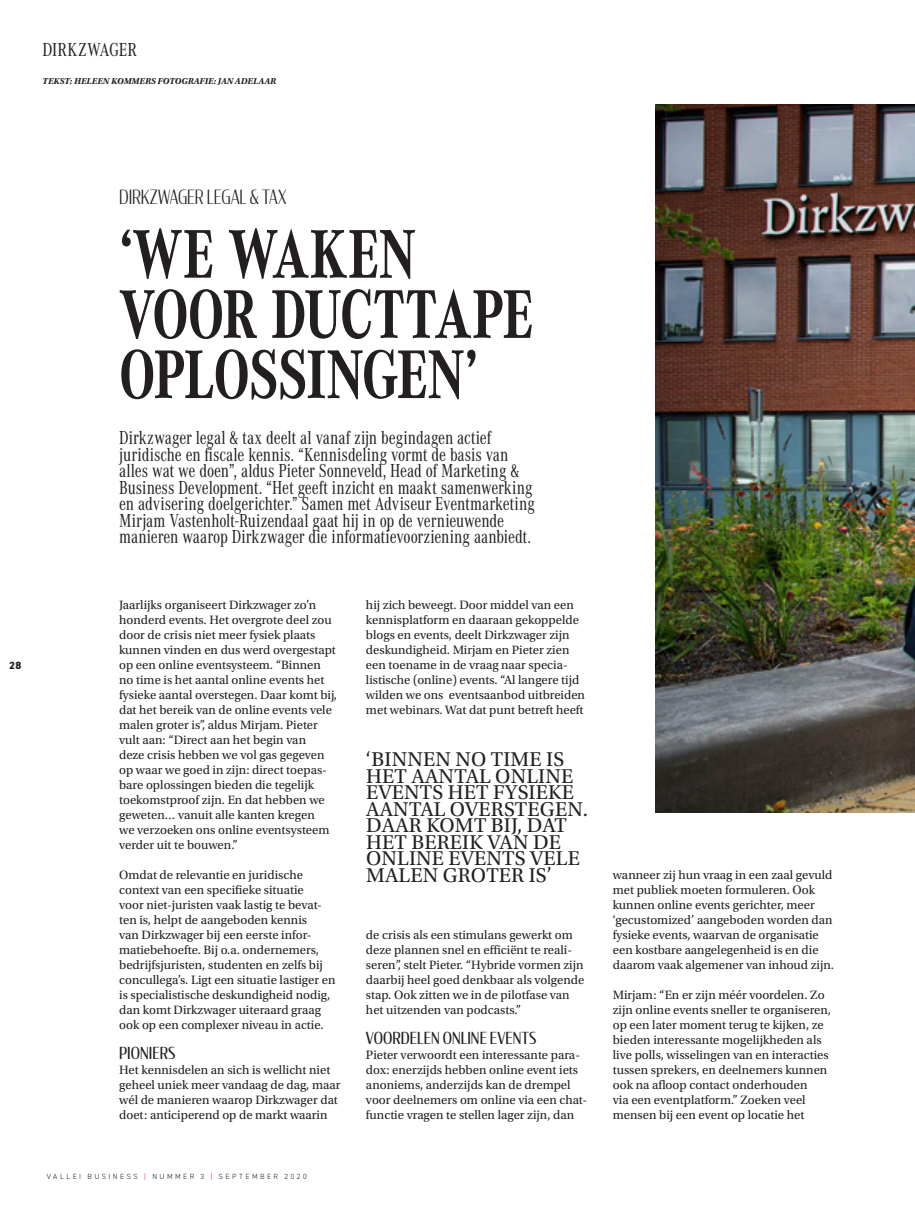
<style>
.page{position:relative;width:915px;height:1212px;background:#fff}
.page>*{position:absolute;margin:0;border:0;box-sizing:border-box;transform-origin:0 0}
.hoofdkop_corporate{font:700 71.25px/60.2px "Corporate A Cond Pro";letter-spacing:-.015em;color:#231f20;scale:.95 1}
.streamer_utopia{font:21px/16.5px "Utopia Std";letter-spacing:.01em;color:#231f20}
.intro_corperate{font:19.5px/16.5px "Corporate A Cond Pro";letter-spacing:-.005em;color:#231f20;scale:.95 1}
.bijkop{font:300 19.5px "Condor Cond";letter-spacing:-.005em;color:#231f20;scale:.95 1}
.intro_corperate-2{font:19.5px "Corporate A Cond Pro";letter-spacing:-.005em;color:#231f20}
.Tussenkop{font:16.5px "Condor Cond";letter-spacing:.005em;color:#231f20}
.platte_tekst{font:12.75px/15px "Utopia Std";color:#231f20}
.t1{font:800 10.5px "DIN2014";color:#231f20}
.platte_tekst-2{font:italic 700 9px "Utopia Std";color:#231f20}
.t2{font:300 7.5px "DIN2014";letter-spacing:.325em;color:#231f20}
.s1{color:#d81c23}
</style>
<div class="page">
<img style="left:655px;top:104px;width:259px;height:708px">
<p class="intro_corperate-2" style="left:43px;top:36px;width:96px">DIRKZWAGER</p>
<p class="platte_tekst-2" style="left:43px;top:76px;width:235px">TEKST: HELEEN KOMMERS FOTOGRAFIE: JAN ADELAAR</p>
<p class="t1" style="left:9px;top:658px;width:13px">28</p>
<p class="bijkop" style="left:119px;top:185px;width:177px">DIRKZWAGER LEGAL &amp; TAX</p>
<p class="hoofdkop_corporate" style="left:119px;top:222px;width:438px">‘WE WAKEN<br>VOOR DUCTTAPE<br>OPLOSSINGEN’</p>
<p class="intro_corperate" style="left:119px;top:429px;width:439px">Dirkzwager legal &amp; tax deelt al vanaf zijn begindagen actief juridische en fiscale kennis. “Kennisdeling vormt de basis van alles wat we doen”, aldus Pieter Sonneveld, Head of Marketing &amp; Business Development. “Het geeft inzicht en maakt samenwerking en advisering doelgerichter.” Samen met Adviseur Eventmarketing Mirjam Vastenholt-Ruizendaal gaat hij in op de vernieuwende manieren waarop Dirkzwager die informatievoorziening aanbiedt.</p>
<p class="platte_tekst" style="left:119px;top:598px;width:219px">Jaarlijks organiseert Dirkzwager zo’n honderd events. Het overgrote deel zou door de crisis niet meer fysiek plaats kunnen vinden en dus werd overgestapt op een online eventsysteem. “Binnen no time is het aantal online events het fysieke aantal overstegen. Daar komt bij, dat het bereik van de online events vele malen groter is”, aldus Mirjam. Pieter vult aan: “Direct aan het begin van<br>deze crisis hebben we vol gas gegeven op waar we goed in zijn: direct toepas&shy;bare oplossingen bieden die tegelijk toekomstproof zijn. En dat hebben we geweten… vanuit alle kanten kregen<br>we verzoeken ons online eventsysteem verder uit te bouwen.”</p>
<p class="platte_tekst" style="left:119px;top:868px;width:218px">Omdat de relevantie en juridische context van een specifieke situatie<br>voor niet-juristen vaak lastig te bevat&shy;ten is, helpt de aangeboden kennis<br>van Dirkzwager bij een eerste infor&shy;matiebehoefte. Bij o.a. ondernemers, bedrijfsjuristen, studenten en zelfs bij concullega’s. Ligt een situatie lastiger en is specialistische deskundigheid nodig, dan komt Dirkzwager uiteraard graag ook op een complexer niveau in actie.</p>
<p class="Tussenkop" style="left:119px;top:1043px;width:58px">PIONIERS</p>
<p class="platte_tekst" style="left:119px;top:1063px;width:223px">Het kennisdelen an sich is wellicht niet geheel uniek meer vandaag de dag, maar wél de manieren waarop Dirkzwager dat doet: anticiperend op de markt waarin</p>
<p class="t2" style="left:47px;top:1172px;width:261px">VALLEI BUSINESS <span class="s1">|</span> NUMMER 3 <span class="s1">|</span> SEPTEMBER 2020</p>
<p class="platte_tekst" style="left:366px;top:598px;width:220px">hij zich beweegt. Door middel van een kennisplatform en daaraan gekoppelde blogs en events, deelt Dirkzwager zijn deskundigheid. Mirjam en Pieter zien een toename in de vraag naar specia&shy;listische (online) events. “Al langere tijd wilden we ons eventsaanbod uitbreiden met webinars. Wat dat punt betreft heeft</p>
<p class="streamer_utopia" style="left:366px;top:751px;width:223px">‘BINNEN NO TIME IS<br>HET AANTAL ONLINE<br>EVENTS HET FYSIEKE<br>AANTAL OVERSTEGEN.<br>DAAR KOMT BIJ, DAT<br>HET BEREIK VAN DE<br>ONLINE EVENTS VELE<br>MALEN GROTER IS’</p>
<p class="platte_tekst" style="left:366px;top:928px;width:220px">de crisis als een stimulans gewerkt om deze plannen snel en efficiënt te reali&shy;seren”, stelt Pieter. “Hybride vormen zijn daarbij heel goed denkbaar als volgende stap. Ook zitten we in de pilotfase van het uitzenden van podcasts.”</p>
<p class="Tussenkop" style="left:366px;top:1028px;width:172px">VOORDELEN ONLINE EVENTS</p>
<p class="platte_tekst" style="left:366px;top:1048px;width:223px">Pieter verwoordt een interessante para&shy;dox: enerzijds hebben online event iets anoniems, anderzijds kan de drempel voor deelnemers om online via een chat&shy;functie vragen te stellen lager zijn, dan</p>
<p class="platte_tekst" style="left:612px;top:868px;width:223px">wanneer zij hun vraag in een zaal gevuld met publiek moeten formuleren. Ook kunnen online events gerichter, meer ‘gecustomized’ aangeboden worden dan fysieke events, waarvan de organisatie een kostbare aangelegenheid is en die daarom vaak algemener van inhoud zijn.</p>
<p class="platte_tekst" style="left:612px;top:988px;width:220px">Mirjam: “En er zijn méér voordelen. Zo zijn online events sneller te organiseren, op een later moment terug te kijken, ze bieden interessante mogelijkheden als live polls, wisselingen van en interacties tussen sprekers, en deelnemers kunnen ook na afloop contact onderhouden<br>via een eventplatform.” Zoeken veel mensen bij een event op locatie het</p>
</div>
